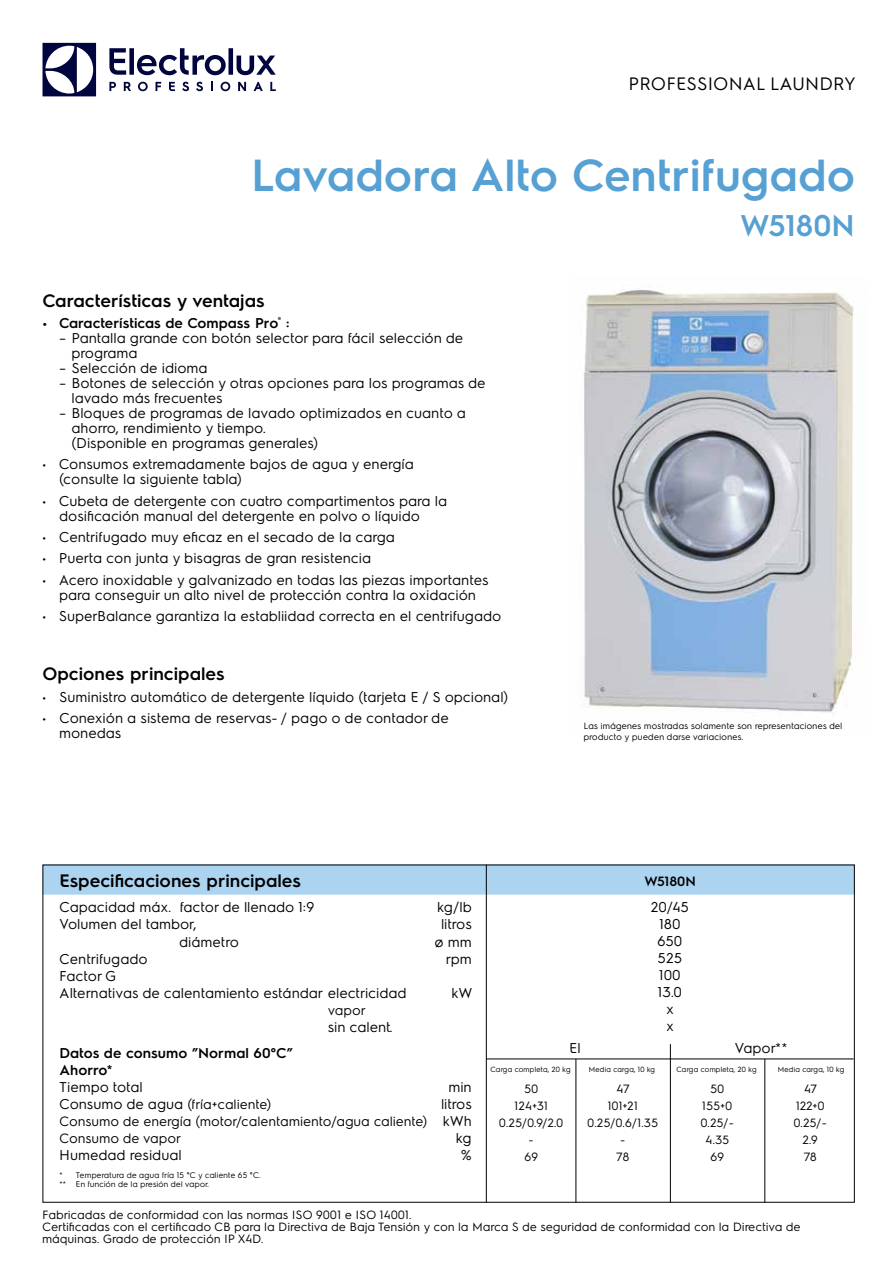
<style>
.page{position:relative;width:893px;height:1263px;background:#fff}
.page>*{position:absolute;margin:0;border:0;box-sizing:border-box;transform-origin:0 0}
.t1{font:600 45px "Electrolux Sans";color:#56a0d3}
.t2{font:600 30px "Electrolux Sans";color:#56a0d3}
.t3{font:600 18px "Electrolux Sans";color:#000}
.t4{font:18px "Electrolux Sans";color:#000}
.t5{font:14.25px/17.1px "Electrolux Sans";color:#000}
.t6{font:600 14.25px/17.1px "Electrolux Sans";color:#000}
.t7{font:13.5px/17.1px "Electrolux Sans";color:#000}
.t8{font:600 13.5px "Electrolux Sans";color:#000}
.t9{font:12px/12px "Electrolux Sans";color:#000}
.t10{font:9px/10.8px "Electrolux Sans";color:#000}
.t11{font:8.25px/8.9px "Electrolux Sans";color:#000}
.t12{font:7.5px "Electrolux Sans";color:#000}
.s1{font-size:14.25px}
</style>
<div class="page">
<svg style="left:43px;top:43px;width:53px;height:53px"></svg>
<svg style="left:109px;top:48px;width:167px;height:27px"></svg>
<svg style="left:270px;top:82px;width:6px;height:9px"></svg>
<svg style="left:221px;top:82px;width:9px;height:9px"></svg>
<svg style="left:211px;top:82px;width:2px;height:9px"></svg>
<svg style="left:196px;top:82px;width:7px;height:9px"></svg>
<svg style="left:182px;top:82px;width:7px;height:9px"></svg>
<svg style="left:169px;top:82px;width:6px;height:9px"></svg>
<svg style="left:156px;top:82px;width:5px;height:9px"></svg>
<svg style="left:138px;top:82px;width:10px;height:9px"></svg>
<svg style="left:124px;top:82px;width:7px;height:9px"></svg>
<svg style="left:109px;top:82px;width:7px;height:9px"></svg>
<svg style="left:254px;top:82px;width:9px;height:9px"></svg>
<svg style="left:238px;top:82px;width:8px;height:9px"></svg>
<img style="left:584px;top:288px;width:272px;height:427px">
<div style="left:45px;top:866px;width:808px;height:29px;background:#acd4f1"></div>
<hr style="left:486px;top:864px;width:1px;height:338px;background:#000">
<hr style="left:486px;top:1058px;width:368px;height:1px;background:#000">
<hr style="left:575px;top:1059px;width:1px;height:143px;background:#000">
<hr style="left:670px;top:1044px;width:1px;height:158px;background:#000">
<hr style="left:764px;top:1059px;width:1px;height:143px;background:#000">
<p class="t4" style="left:629px;top:71px;width:229px">PROFESSIONAL LAUNDRY</p>
<h1 class="t1" style="left:251px;top:143px;width:605px">Lavadora Alto Centrifugado</h1>
<h2 class="t2" style="left:740px;top:204px;width:116px">W5180N</h2>
<p class="t3" style="left:42px;top:288px;width:224px">Características y ventajas</p>
<p class="t6" style="left:42px;top:313px;width:248px">• Características de Compass Pro<sup>®</sup> :</p>
<p class="t5" style="left:72px;top:329px;width:393px;line-height:15px;text-indent:-12px">– Pantalla grande con botón selector para fácil selección de programa</p>
<p class="t5" style="left:59px;top:358px;width:150px">– Selección de idioma</p>
<p class="t5" style="left:72px;top:374px;width:416px;line-height:15px;text-indent:-12px">– Botones de selección y otras opciones para los programas de lavado más frecuentes</p>
<p class="t5" style="left:72px;top:404px;width:396px;line-height:15px;text-indent:-12px">– Bloques de programas de lavado optimizados en cuanto a ahorro, rendimiento y tiempo.<br>(Disponible en programas generales)</p>
<p class="t5" style="left:59px;top:456px;width:356px;line-height:15px;text-indent:-17px">• Consumos extremadamente bajos de agua y energía (consulte la siguiente tabla)</p>
<p class="t5" style="left:59px;top:492px;width:390px;line-height:15px;text-indent:-17px">• Cubeta de detergente con cuatro compartimentos para la dosificación manual del detergente en polvo o líquido</p>
<p class="t5" style="left:42px;top:528px;width:354px">• Centrifugado muy eficaz en el secado de la carga</p>
<p class="t5" style="left:42px;top:549px;width:331px">• Puerta con junta y bisagras de gran resistencia</p>
<p class="t5" style="left:42px;top:571px;width:448px;line-height:15px;text-align:center">• Acero inoxidable y galvanizado en todas las piezas importantes para conseguir un alto nivel de protección contra la oxidación</p>
<p class="t5" style="left:42px;top:607px;width:461px">• SuperBalance garantiza la establiidad correcta en el centrifugado</p>
<p class="t3" style="left:42px;top:661px;width:184px">Opciones principales</p>
<p class="t5" style="left:42px;top:687px;width:468px">• Suministro automático de detergente líquido (tarjeta E / S opcional)</p>
<p class="t5" style="left:59px;top:710px;width:391px;line-height:15px;text-indent:-17px">• Conexión a sistema de reservas- / pago o de contador de monedas</p>
<p class="t3" style="left:60px;top:868px;width:243px">Especificaciones principales</p>
<p class="t5" style="left:60px;top:898px;width:257px">Capacidad máx. factor de llenado 1:9</p>
<p class="t5" style="left:438px;top:898px;width:36px">kg/lb</p>
<p class="t5" style="left:60px;top:915px;width:139px">Volumen del tambor,</p>
<p class="t5" style="left:441px;top:915px;width:32px">litros</p>
<p class="t5" style="left:180px;top:932px;width:61px">diámetro</p>
<p class="t5" style="left:435px;top:932px;width:39px">ø mm</p>
<p class="t5" style="left:60px;top:949px;width:90px">Centrifugado</p>
<p class="t5" style="left:446px;top:949px;width:27px">rpm</p>
<p class="t5" style="left:60px;top:966px;width:349px">Factor G<br>Alternativas de calentamiento estándar electricidad</p>
<p class="t5" style="left:452px;top:983px;width:22px">kW</p>
<p class="t7" style="left:328px;top:1001px;width:39px">vapor</p>
<p class="t5" style="left:328px;top:1017px;width:66px">sin calent.</p>
<p class="t10" style="left:584px;top:720px;width:260px">Las imágenes mostradas solamente son representaciones del producto y pueden darse variaciones.</p>
<p class="t8" style="left:644px;top:872px;width:53px">W5180N</p>
<p class="t5" style="left:651px;top:897px;width:40px;text-align:center">20/45<br>180<br>650<br>525<br>100<br>13.0<br>x<br>x</p>
<p class="t6" style="left:60px;top:1043px;width:235px">Datos de consumo ”Normal 60°C”<br>Ahorro*</p>
<p class="t5" style="left:60px;top:1077px;width:85px">Tiempo total</p>
<p class="t5" style="left:449px;top:1077px;width:25px">min</p>
<p class="t7" style="left:60px;top:1095px;width:214px"><span class="s1">Consumo de agua</span> (fría+caliente)</p>
<p class="t5" style="left:441px;top:1094px;width:32px">litros</p>
<p class="t7" style="left:60px;top:1112px;width:414px">Consumo de energía (motor/calentamiento/agua caliente) <span class="s1">kWh<br></span>Consumo de vapor</p>
<p class="t5" style="left:456px;top:1129px;width:17px">kg</p>
<p class="t5" style="left:60px;top:1146px;width:124px">Humedad residual</p>
<p class="t5" style="left:461px;top:1146px;width:12px">%</p>
<p class="t11" style="left:59px;top:1170px;width:203px">* Temperatura de agua fría 15 °C y caliente 65 °C. ** En función de la presión del vapor.</p>
<p class="t5" style="left:569px;top:1039px;width:13px">El</p>
<p class="t5" style="left:735px;top:1039px;width:54px">Vapor**</p>
<p class="t12" style="left:490px;top:1064px;width:82px">Carga completa, 20 kg</p>
<p class="t12" style="left:589px;top:1064px;width:68px">Media carga, 10 kg</p>
<p class="t12" style="left:676px;top:1064px;width:82px">Carga completa, 20 kg</p>
<p class="t12" style="left:778px;top:1064px;width:68px">Media carga, 10 kg</p>
<p class="t9" style="left:524px;top:1082px;width:16px">50</p>
<p class="t9" style="left:616px;top:1082px;width:15px">47</p>
<p class="t9" style="left:710px;top:1082px;width:16px">50</p>
<p class="t9" style="left:804px;top:1082px;width:15px">47</p>
<p class="t9" style="left:515px;top:1099px;width:35px">124+31</p>
<p class="t9" style="left:608px;top:1099px;width:32px">101+21</p>
<p class="t9" style="left:702px;top:1099px;width:32px">155+0</p>
<p class="t9" style="left:796px;top:1099px;width:30px">122+0</p>
<p class="t9" style="left:499px;top:1116px;width:66px">0.25/0.9/2.0</p>
<p class="t9" style="left:588px;top:1116px;width:72px">0.25/0.6/1.35</p>
<p class="t9" style="left:701px;top:1116px;width:35px">0.25/-</p>
<p class="t9" style="left:794px;top:1116px;width:35px">0.25/-</p>
<p class="t9" style="left:529px;top:1133px;width:7px">-</p>
<p class="t9" style="left:620px;top:1133px;width:7px">-</p>
<p class="t9" style="left:705px;top:1133px;width:26px">4.35</p>
<p class="t9" style="left:803px;top:1133px;width:17px">2.9</p>
<p class="t9" style="left:525px;top:1150px;width:15px">69</p>
<p class="t9" style="left:616px;top:1150px;width:15px">78</p>
<p class="t9" style="left:711px;top:1150px;width:15px">69</p>
<p class="t9" style="left:804px;top:1150px;width:15px">78</p>
<p class="t9" style="left:43px;top:1208px;width:760px">Fabricadas de conformidad con las normas ISO 9001 e ISO 14001.<br>Certificadas con el certificado CB para la Directiva de Baja Tensión y con la Marca S de seguridad de conformidad con la Directiva de máquinas. Grado de protección IP X4D.</p>
</div>
